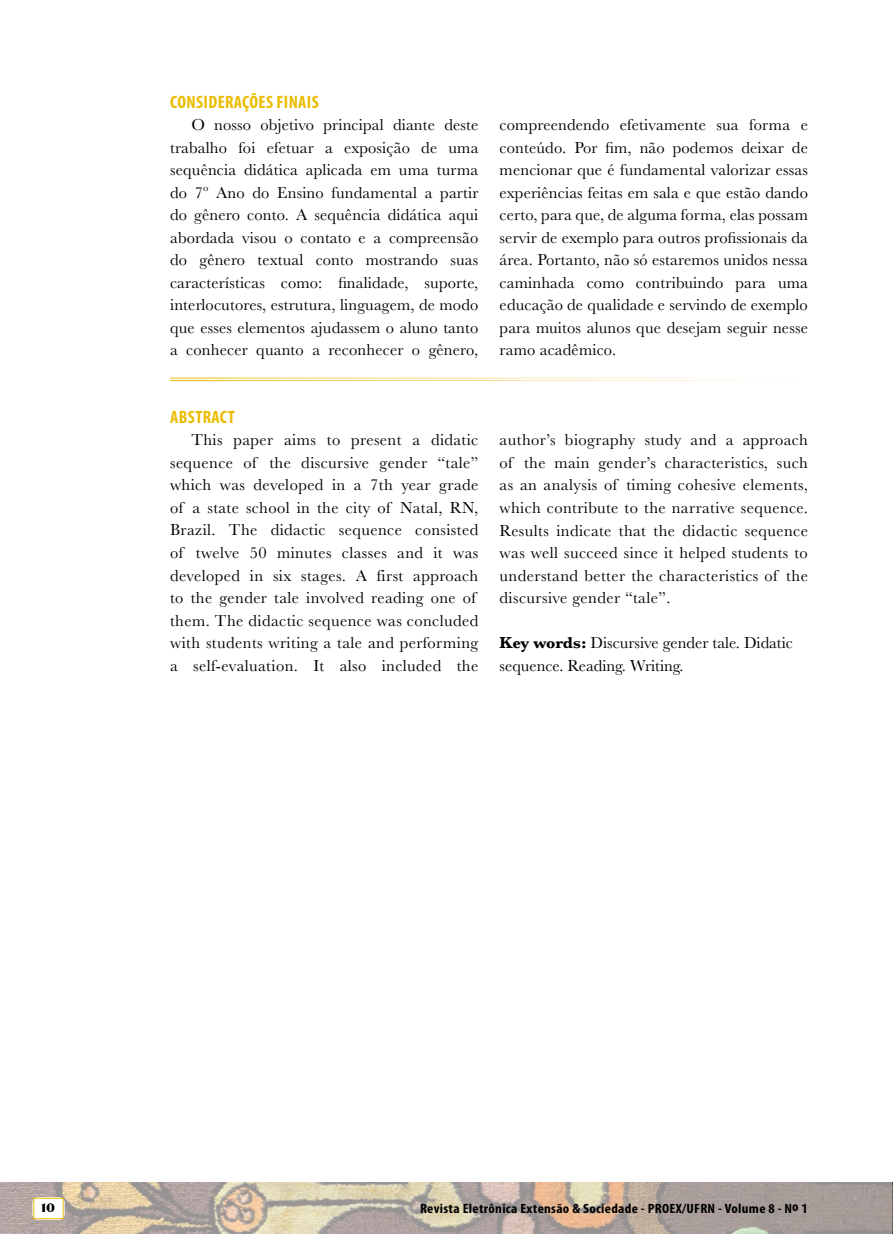
<style>
.page{position:relative;width:893px;height:1234px;background:#fff}
.page>*{position:absolute;margin:0;border:0;box-sizing:border-box;transform-origin:0 0}
.t1{font:700 condensed 18px "Myriad Pro";letter-spacing:.02em;color:#ebbd00}
.t2{font:16.5px/22.5px "Baskerville";letter-spacing:.025em;color:#000;text-align:justify}
.t3{font:16.5px/22.5px "Baskerville";color:#000}
.t4{font:700 condensed 13.5px "Myriad Pro";letter-spacing:.02em;color:#000;scale:1.1 1}
.t5{font:12px "Escafina Low";color:#000;scale:1.1 1}
.s1{font-weight:700}
</style>
<div class="page">
<img style="left:0;top:1182px;width:893px;height:51px">
<svg style="left:32px;top:1196px;width:33px;height:23px"></svg>
<div style="left:33px;top:1197px;width:31px;height:21px;background:#fff"></div>
<p class="t1" style="left:170px;top:92px;width:150px">CONSIDERAÇÕES FINAIS</p>
<p class="t2" style="left:170px;top:114px;width:310px;text-indent:21px">O nosso objetivo principal diante deste trabalho foi efetuar a exposição de uma sequência didática aplicada em uma turma do 7º Ano do Ensino fundamental a partir do gênero conto. A sequência didática aqui abordada visou o contato e a compreensão do gênero textual conto mostrando suas características como: finalidade, suporte, interlocutores, estrutura, linguagem, de modo que esses elementos ajudassem o aluno tanto a conhecer quanto a reconhecer o gênero,</p>
<p class="t2" style="left:500px;top:114px;width:310px">compreendendo efetivamente sua forma e conteúdo. Por fim, não podemos deixar de mencionar que é fundamental valorizar essas experiências feitas em sala e que estão dando certo, para que, de alguma forma, elas possam servir de exemplo para outros profissionais da área. Portanto, não só estaremos unidos nessa caminhada como contribuindo para uma educação de qualidade e servindo de exemplo para muitos alunos que desejam seguir nesse ramo acadêmico.</p>
<p class="t1" style="left:170px;top:407px;width:66px">ABSTRACT</p>
<p class="t2" style="left:170px;top:429px;width:310px;text-align:left;text-indent:21px">This paper aims to present a didatic sequence of the discursive gender “tale” which was developed in a 7th year grade of a state school in the city of Natal, RN, Brazil. The didactic sequence consisted of twelve 50 minutes classes and it was developed in six stages. A first approach to the gender tale involved reading one of them. The didactic sequence was concluded with students writing a tale and performing a self-evaluation. It also included the</p>
<p class="t2" style="left:500px;top:429px;width:310px">author’s biography study and a approach of the main gender’s characteristics, such as an analysis of timing cohesive elements, which contribute to the narrative sequence.<br>Results indicate that the didactic sequence was well succeed since it helped students to understand better the characteristics of the discursive gender “tale”.</p>
<p class="t3" style="left:500px;top:631px;width:295px"><span class="s1">Key words:</span> Discursive gender tale. Didatic sequence. Reading. Writing.</p>
<p class="t5" style="left:42px;top:1199px;width:14px">10</p>
<p class="t4" style="left:420px;top:1200px;width:354px">Revista Eletrônica Extensão &amp; Sociedade - PROEX/UFRN - Volume 8 - No 1</p>
</div>
